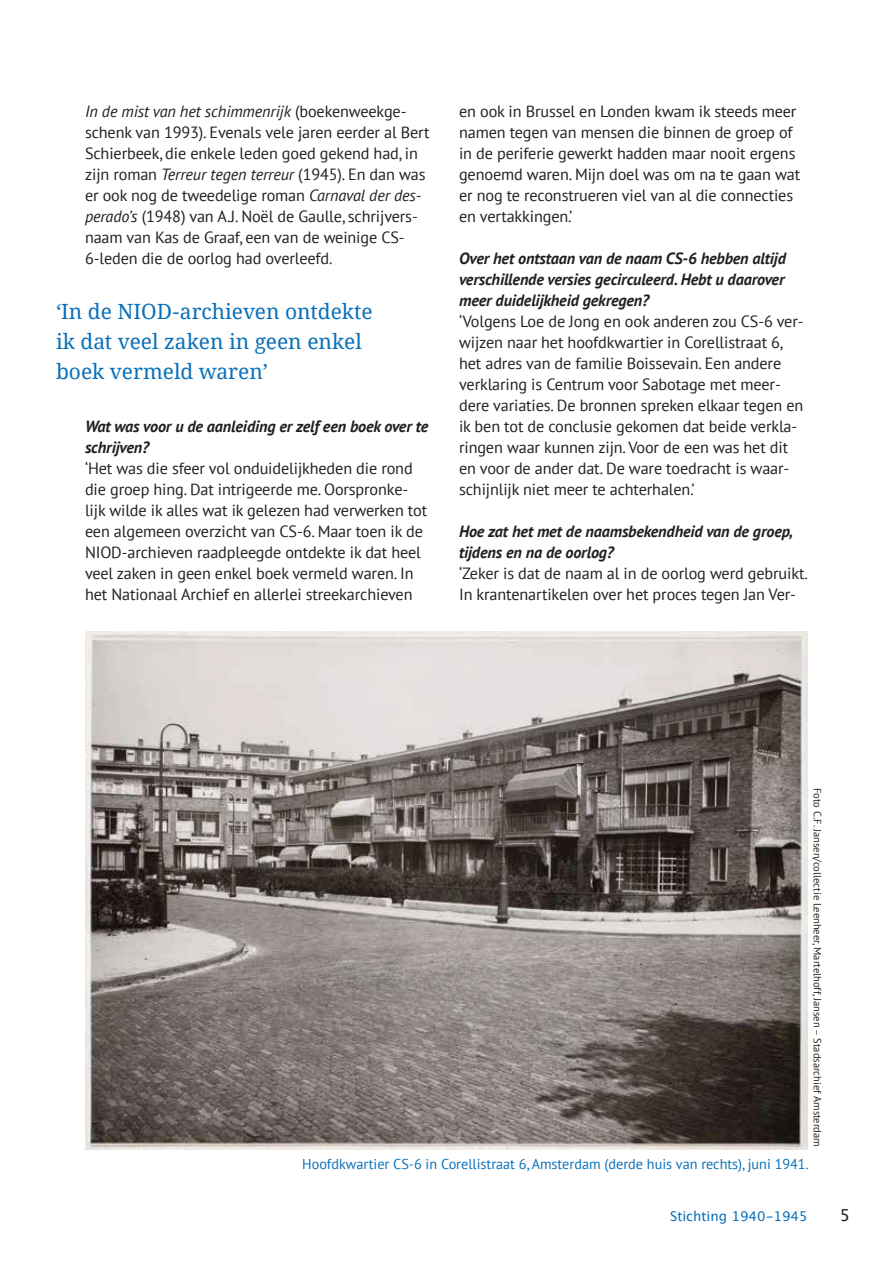
<style>
.page{position:relative;width:893px;height:1263px;background:#fff}
.page>*{position:absolute;margin:0;border:0;box-sizing:border-box;transform-origin:0 0}
.t1{font:21px/30px "Droid Serif";color:#0970b9}
.t2{font:16.5px "Lucida Grande";color:#231f20}
.t3{font:16.2px/21px "PT Sans";letter-spacing:-.01em;color:#231f20}
.t4{font:italic 700 16.2px/21px "PT Sans";letter-spacing:-.01em;color:#231f20}
.t5{font:14.25px "PT Sans";color:#0970b9}
.t6{font:13.5px "Lucida Grande";color:#0970b9}
.t7{font:10.5px "PT Sans";color:#231f20}
.s1{font-style:italic}
</style>
<div class="page">
<img style="left:85px;top:632px;width:723px;height:517px">
<p class="t3" style="left:85px;top:102px;width:346px"><span class="s1">In de mist van het schimmenrijk</span> (boekenweekge&shy;schenk van 1993). Evenals vele jaren eerder al Bert Schierbeek, die enkele leden goed gekend had, in zijn roman <span class="s1">Terreur tegen terreur</span> (1945). En dan was er ook nog de tweedelige roman <span class="s1">Carnaval der des&shy;perado’s</span> (1948) van A.J. Noël de Gaulle, schrijvers&shy;naam van Kas de Graaf, een van de weinige CS-6-leden die de oorlog had overleefd.</p>
<p class="t1" style="left:56px;top:297px;width:318px">‘In de NIOD-archieven ontdekte ik dat veel zaken in geen enkel boek vermeld waren’</p>
<p class="t4" style="left:85px;top:416px;width:345px">Wat was voor u de aanleiding er zelf een boek over te schrijven?</p>
<p class="t3" style="left:85px;top:458px;width:344px">‘Het was die sfeer vol onduidelijkheden die rond die groep hing. Dat intrigeerde me. Oorspronke&shy;lijk wilde ik alles wat ik gelezen had verwerken tot een algemeen overzicht van CS-6. Maar toen ik de NIOD-archieven raadpleegde ontdekte ik dat heel veel zaken in geen enkel boek vermeld waren. In het Nationaal Archief en allerlei streekarchieven</p>
<p class="t3" style="left:459px;top:102px;width:343px">en ook in Brussel en Londen kwam ik steeds meer namen tegen van mensen die binnen de groep of in de periferie gewerkt hadden maar nooit ergens genoemd waren. Mijn doel was om na te gaan wat er nog te reconstrueren viel van al die connecties en vertakkingen.’</p>
<p class="t4" style="left:459px;top:249px;width:328px;text-align:justify">Over het ontstaan van de naam CS-6 hebben altijd verschillende versies gecirculeerd. Hebt u daarover meer duidelijkheid gekregen?</p>
<p class="t3" style="left:459px;top:312px;width:346px">‘Volgens Loe de Jong en ook anderen zou CS-6 ver&shy;wijzen naar het hoofdkwartier in Corellistraat 6, het adres van de familie Boissevain. Een andere verklaring is Centrum voor Sabotage met meer&shy;dere variaties. De bronnen spreken elkaar tegen en ik ben tot de conclusie gekomen dat beide verkla&shy;ringen waar kunnen zijn. Voor de een was het dit en voor de ander dat. De ware toedracht is waar&shy;schijnlijk niet meer te achterhalen.’</p>
<p class="t4" style="left:459px;top:521px;width:335px">Hoe zat het met de naamsbekendheid van de groep, tijdens en na de oorlog?</p>
<p class="t3" style="left:459px;top:563px;width:350px">‘Zeker is dat de naam al in de oorlog werd gebruikt.<br>In krantenartikelen over het proces tegen Jan Ver-</p>
<p class="t7" style="left:823px;top:788px;width:360px;rotate:90deg">Foto C.F. Jansen/collectie Leenheer, Martelhoff, Jansen – Stadsarchief Amsterdam</p>
<p class="t5" style="left:302px;top:1156px;width:508px">Hoofdkwartier CS-6 in Corellistraat 6, Amsterdam (derde huis van rechts), juni 1941.</p>
<p class="t6" style="left:670px;top:1208px;width:139px">Stichting 1940-1945</p>
<p class="t2" style="left:840px;top:1205px;width:12px">5</p>
</div>
